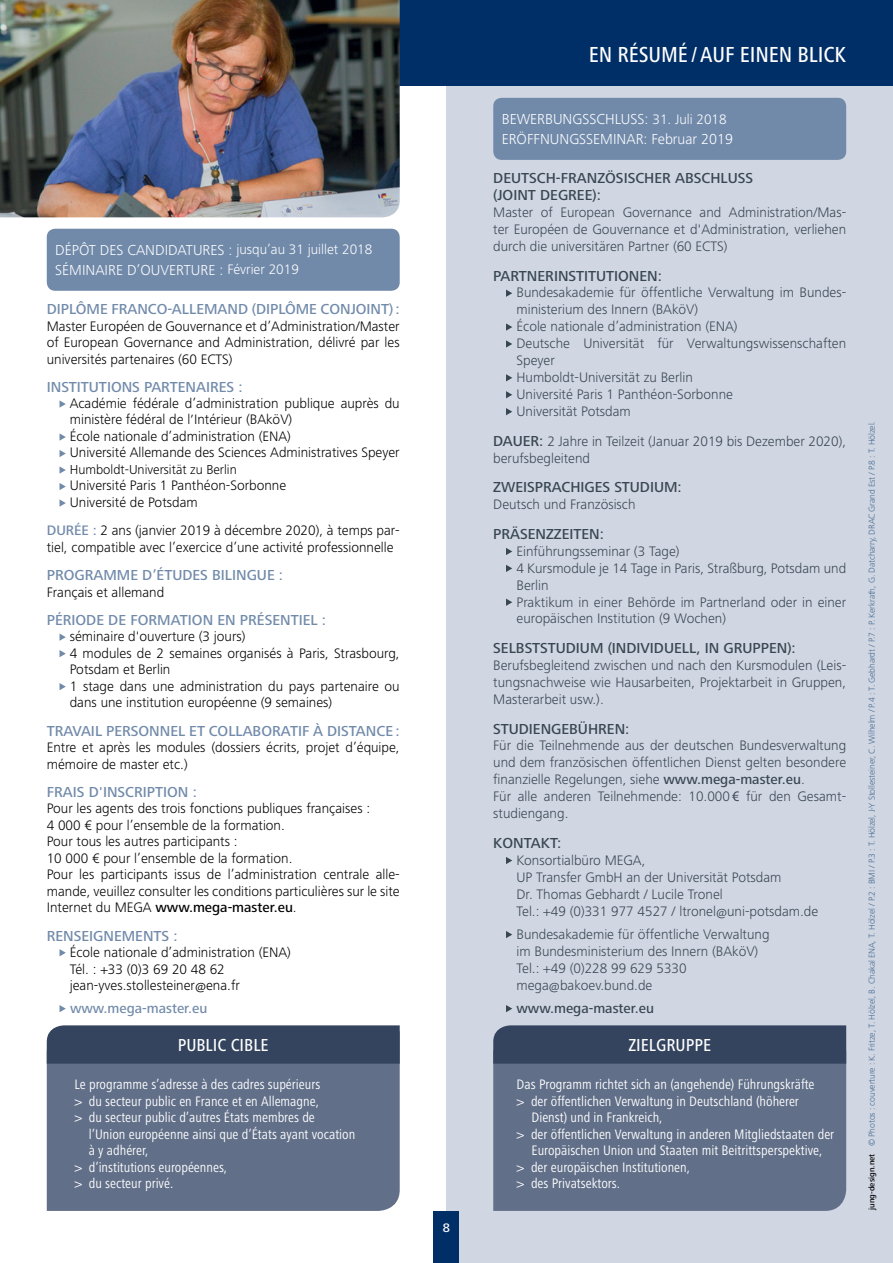
<style>
.page{position:relative;width:893px;height:1263px;background:#fff}
.page>*{position:absolute;margin:0;border:0;box-sizing:border-box;transform-origin:0 0}
.t1{font:500 condensed 22.5px "Frutiger Next LT";letter-spacing:-.005em;color:#fff}
.t2{font:500 condensed 18px "Frutiger Next LT";color:#fff}
.t3{font:500 15px "Frutiger Next LT";color:#718aaa}
.t4{font:500 15px/17px "Frutiger Next LT";color:#374651}
.t5{font:300 15px/19.2px "Frutiger Next LT";color:#fff}
.t6{font:300 14.25px/17px "Frutiger Next LT";color:#374651}
.t7{font:300 14.25px/16.5px "Frutiger Next LT";color:#000}
.t8{font:condensed 14.25px "Frutiger Next LT";color:#fff}
.t9{font:500 14.25px "Frutiger Next LT";color:#374651}
.t10{font:500 14.25px "Frutiger Next LT";color:#718aaa}
.t11{font:300 13.5px "Frutiger Next LT";color:#000}
.t12{font:500 12.75px "Frutiger Next LT";color:#fff}
.t13{font:300 9px "Frutiger Next LT";letter-spacing:-.01em;color:#436990}
.t14{font:500 8.25px "Frutiger Next LT";color:#000}
.s1{font-size:14.25px}
.s2{font-weight:500;color:#718aaa}
.s3{font-weight:500}
.s4{font-weight:500;font-size:15px}
.s5{font-weight:400}
</style>
<div class="page">
<div style="left:446px;top:0;width:447px;height:1263px;background:#d0d6e2"></div>
<div style="left:0;top:0;width:893px;height:85px;background:#002f67"></div>
<div style="left:434px;top:1212px;width:25px;height:51px;background:#002f67"></div>
<div style="left:493px;top:1064px;width:353px;height:147px;background:#616f88"></div>
<div style="left:493px;top:98px;width:353px;height:62px;background:#718aaa;border-radius:9px"></div>
<div style="left:493px;top:1025px;width:353px;height:39px;background:#34445e"></div>
<svg style="left:506px;top:290px;width:6px;height:7px"></svg>
<svg style="left:506px;top:323px;width:6px;height:8px"></svg>
<svg style="left:506px;top:340px;width:6px;height:8px"></svg>
<svg style="left:506px;top:374px;width:6px;height:7px"></svg>
<svg style="left:506px;top:391px;width:6px;height:7px"></svg>
<svg style="left:506px;top:408px;width:6px;height:7px"></svg>
<svg style="left:506px;top:548px;width:6px;height:7px"></svg>
<svg style="left:506px;top:565px;width:6px;height:7px"></svg>
<svg style="left:506px;top:599px;width:6px;height:7px"></svg>
<svg style="left:506px;top:857px;width:6px;height:7px"></svg>
<svg style="left:506px;top:931px;width:6px;height:7px"></svg>
<svg style="left:506px;top:1005px;width:6px;height:7px"></svg>
<svg style="left:60px;top:400px;width:6px;height:8px"></svg>
<svg style="left:60px;top:433px;width:6px;height:8px"></svg>
<svg style="left:60px;top:450px;width:6px;height:7px"></svg>
<svg style="left:60px;top:466px;width:6px;height:8px"></svg>
<svg style="left:60px;top:483px;width:6px;height:7px"></svg>
<svg style="left:60px;top:499px;width:6px;height:8px"></svg>
<svg style="left:60px;top:634px;width:6px;height:7px"></svg>
<svg style="left:60px;top:650px;width:6px;height:7px"></svg>
<svg style="left:60px;top:683px;width:6px;height:7px"></svg>
<svg style="left:60px;top:949px;width:6px;height:7px"></svg>
<svg style="left:60px;top:1005px;width:6px;height:7px"></svg>
<img style="left:0;top:0;width:400px;height:217px">
<div style="left:47px;top:1064px;width:353px;height:147px;background:#616f88"></div>
<div style="left:47px;top:229px;width:353px;height:62px;background:#718aaa;border-radius:9px"></div>
<div style="left:47px;top:1025px;width:353px;height:39px;background:#34445e"></div>
<p class="t5" style="left:55px;top:240px;width:319px;line-height:20px">DÉPÔT DES CANDIDATURES : <span class="s1">jusqu’au 31 juillet 2018<br></span>SÉMINAIRE D’OUVERTURE : <span class="s1">Février 2019</span></p>
<p class="t3" style="left:47px;top:301px;width:354px">DIPLÔME FRANCO-ALLEMAND (DIPLÔME CONJOINT) :</p>
<p class="t7" style="left:47px;top:318px;width:354px;text-align:justify">Master Européen de Gouvernance et d’Administration/Master of European Governance and Administration, délivré par les universités partenaires (60 ECTS)</p>
<p class="t3" style="left:47px;top:378px;width:197px">INSTITUTIONS PARTENAIRES :</p>
<p class="t7" style="left:70px;top:395px;width:331px">Académie fédérale d’administration publique auprès du ministère fédéral de l’Intérieur (BAköV)<br>École nationale d’administration (ENA)<br>Université Allemande des Sciences Administratives Speyer</p>
<p class="t11" style="left:70px;top:462px;width:169px">Humboldt-Universität zu Berlin</p>
<p class="t7" style="left:70px;top:477px;width:218px">Université Paris 1 Panthéon-Sorbonne<br>Université de Potsdam</p>
<p class="t7" style="left:47px;top:522px;width:354px"><span class="s2">DURÉE :</span> 2 ans (janvier 2019 à décembre 2020), à temps par&shy;tiel, compatible avec l’exercice d’une activité professionnelle</p>
<p class="t3" style="left:47px;top:567px;width:238px">PROGRAMME D’ÉTUDES BILINGUE :</p>
<p class="t7" style="left:47px;top:584px;width:119px">Français et allemand</p>
<p class="t3" style="left:47px;top:611px;width:281px">PÉRIODE DE FORMATION EN PRÉSENTIEL :</p>
<p class="t7" style="left:70px;top:628px;width:331px">séminaire d'ouverture (3 jours)<br>4 modules de 2 semaines organisés à Paris, Strasbourg, Potsdam et Berlin<br>1 stage dans une administration du pays partenaire ou dans une institution européenne (9 semaines)</p>
<p class="t3" style="left:47px;top:722px;width:354px">TRAVAIL PERSONNEL ET COLLABORATIF À DISTANCE :</p>
<p class="t7" style="left:47px;top:739px;width:354px">Entre et après les modules (dossiers écrits, projet d’équipe, mémoire de master etc.)</p>
<p class="t3" style="left:47px;top:783px;width:152px">FRAIS D'INSCRIPTION :</p>
<p class="t7" style="left:47px;top:800px;width:354px">Pour les agents des trois fonctions publiques françaises :<br>4 000 € pour l’ensemble de la formation.<br>Pour tous les autres participants :<br>10 000 € pour l’ensemble de la formation.<br>Pour les participants issus de l’administration centrale alle&shy;mande, veuillez consulter les conditions particulières sur le site Internet du MEGA <span class="s3">www.mega-master.eu</span>.</p>
<p class="t3" style="left:47px;top:927px;width:132px">RENSEIGNEMENTS :</p>
<p class="t7" style="left:70px;top:944px;width:223px">École nationale d’administration (ENA)<br>Tél. : +33 (0)3 69 20 48 62 jean-yves.stollesteiner@ena.fr</p>
<p class="t10" style="left:70px;top:1000px;width:139px">www.mega-master.eu</p>
<p class="t2" style="left:178px;top:1035px;width:93px">PUBLIC CIBLE</p>
<p class="t8" style="left:74px;top:1076px;width:247px">Le programme s’adresse à des cadres supérieurs</p>
<p class="t8" style="left:74px;top:1093px;width:246px">&gt; du secteur public en France et en Allemagne,</p>
<p class="t8" style="left:74px;top:1109px;width:242px">&gt; du secteur public d’autres États membres de</p>
<p class="t8" style="left:89px;top:1126px;width:268px">l’Union européenne ainsi que d’États ayant vocation</p>
<p class="t8" style="left:89px;top:1142px;width:61px">à y adhérer,</p>
<p class="t8" style="left:74px;top:1159px;width:154px">&gt; d’institutions européennes,</p>
<p class="t8" style="left:74px;top:1175px;width:100px">&gt; du secteur privé.</p>
<p class="t12" style="left:443px;top:1221px;width:9px">8</p>
<h1 class="t1" style="left:589px;top:42px;width:259px">EN RÉSUMÉ / AUF EINEN BLICK</h1>
<p class="t5" style="left:502px;top:110px;width:233px">BEWERBUNGSSCHLUSS: <span class="s1">31. Juli 2018<br></span>ERÖFFNUNGSSEMINAR: Februar 2019</p>
<p class="t4" style="left:493px;top:170px;width:261px">DEUTSCH-FRANZÖSISCHER ABSCHLUSS (JOINT DEGREE):</p>
<p class="t6" style="left:493px;top:204px;width:354px;text-align:justify">Master of European Governance and Administration/Mas&shy;ter Européen de Gouvernance et d'Administration, verliehen durch die universitären Partner (60 ECTS)</p>
<p class="t4" style="left:493px;top:267px;width:170px">PARTNERINSTITUTIONEN:</p>
<p class="t6" style="left:516px;top:284px;width:331px">Bundesakademie für öffentliche Verwaltung im Bundes&shy;ministerium des Innern (BAköV)<br>École nationale d’administration (ENA)<br>Deutsche Universität für Verwaltungswissenschaften Speyer<br>Humboldt-Universität zu Berlin<br>Université Paris 1 Panthéon-Sorbonne<br>Universität Potsdam</p>
<p class="t6" style="left:493px;top:432px;width:354px"><span class="s4">DAUER:</span> 2 Jahre in Teilzeit (Januar 2019 bis Dezember 2020), berufsbegleitend</p>
<p class="t4" style="left:493px;top:479px;width:190px">ZWEISPRACHIGES STUDIUM:</p>
<p class="t6" style="left:493px;top:496px;width:144px">Deutsch und Französisch</p>
<p class="t4" style="left:493px;top:525px;width:112px">PRÄSENZZEITEN:</p>
<p class="t6" style="left:516px;top:543px;width:331px">Einführungsseminar (3 Tage)<br>4 Kursmodule je 14 Tage in Paris, Straßburg, Potsdam und Berlin<br>Praktikum in einer Behörde im Partnerland oder in einer europäischen Institution (9 Wochen)</p>
<p class="t4" style="left:493px;top:640px;width:304px">SELBSTSTUDIUM (INDIVIDUELL, IN GRUPPEN):</p>
<p class="t6" style="left:493px;top:657px;width:354px;text-align:justify">Berufsbegleitend zwischen und nach den Kursmodulen (Leis&shy;tungsnachweise wie Hausarbeiten, Projektarbeit in Gruppen, Masterarbeit usw.).</p>
<p class="t4" style="left:493px;top:720px;width:138px">STUDIENGEBÜHREN:</p>
<p class="t6" style="left:493px;top:737px;width:354px">Für die Teilnehmende aus der deutschen Bundesverwaltung und dem französischen öffentlichen Dienst gelten besondere finanzielle Regelungen, siehe <span class="s3">www.mega-master.eu</span>.<br>Für alle anderen Teilnehmende: 10.000<span class="s5">€</span> für den Gesamt&shy;studiengang.</p>
<p class="t4" style="left:493px;top:834px;width:70px">KONTAKT:</p>
<p class="t6" style="left:516px;top:852px;width:303px">Konsortialbüro MEGA,<br>UP Transfer GmbH an der Universität Potsdam<br>Dr. Thomas Gebhardt / Lucile Tronel<br>Tel.: +49 (0)331 977 4527 / ltronel@uni-potsdam.de</p>
<p class="t6" style="left:516px;top:926px;width:255px">Bundesakademie für öffentliche Verwaltung im Bundesministerium des Innern (BAköV)<br>Tel.: +49 (0)228 99 629 5330 mega@bakoev.bund.de</p>
<p class="t9" style="left:516px;top:1000px;width:139px">www.mega-master.eu</p>
<p class="t2" style="left:628px;top:1035px;width:84px">ZIELGRUPPE</p>
<p class="t8" style="left:517px;top:1076px;width:299px">Das Programm richtet sich an (angehende) Führungskräfte</p>
<p class="t8" style="left:517px;top:1093px;width:284px">&gt; der öffentlichen Verwaltung in Deutschland (höherer</p>
<p class="t8" style="left:531px;top:1109px;width:133px">Dienst) und in Frankreich,</p>
<p class="t8" style="left:517px;top:1126px;width:319px">&gt; der öffentlichen Verwaltung in anderen Mitgliedstaaten der</p>
<p class="t8" style="left:531px;top:1142px;width:292px">Europäischen Union und Staaten mit Beitrittsperspektive,</p>
<p class="t8" style="left:517px;top:1159px;width:175px">&gt; der europäischen Institutionen,</p>
<p class="t8" style="left:517px;top:1175px;width:105px">&gt; des Privatsektors.</p>
<p class="t13" style="left:867px;top:1146px;width:726px;rotate:-90deg">© Photos : couverture : K. Fritze, T. Hölzel, B. Chakal ENA, T. Hölzel / P.2 : BMI / P.3 : T. Hölzel, J-Y Stollesteiner, C. Wilhelm / P.4 : T. Gebhardt / P.7 : P. Kerkrath, G. Datcharry, DRAC Grand Est / P.8 : T. Hölzel.</p>
<p class="t14" style="left:867px;top:1210px;width:58px;rotate:-90deg">jung-design.net</p>
</div>
